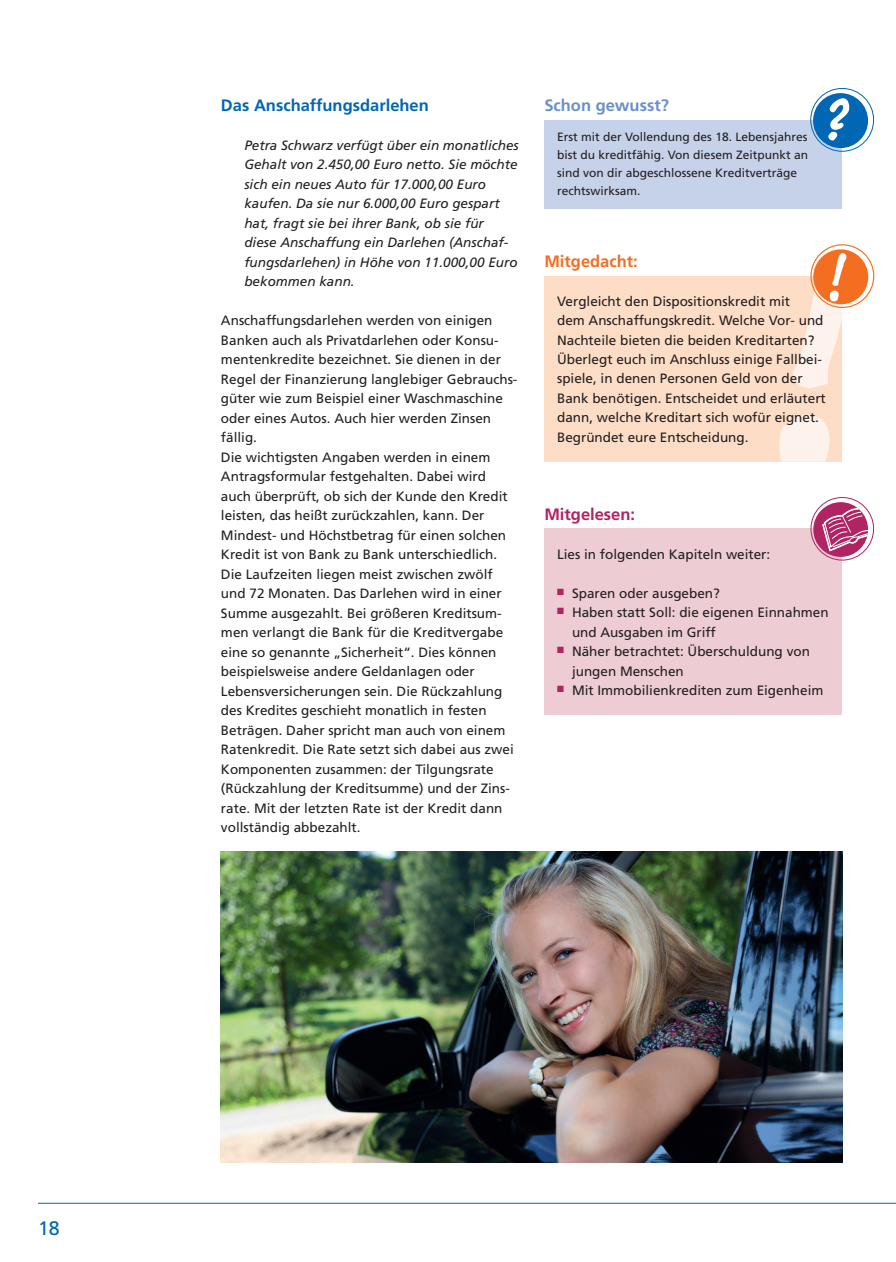
<style>
.page{position:relative;width:896px;height:1262px;background:#fff}
.page>*{position:absolute;margin:0;border:0;box-sizing:border-box;transform-origin:0 0}
.t1{font:19.5px "Frutiger LT Std";color:#0166b3}
.t2{font:700 16.5px "Frutiger LT Std";color:#0166b3}
.t3{font:700 16.5px "Frutiger LT Std";color:#6990ca}
.t4{font:700 16.5px "Frutiger LT Std";color:#f36e21}
.t5{font:700 16.5px "Frutiger LT Std";color:#b12463}
.t6{font:13.5px/19.5px "Frutiger LT Std";color:#231f20}
.t7{font:italic 13.5px/19.5px "Frutiger LT Std";color:#231f20}
.t8{font:12px/18px "Frutiger LT Std";color:#231f20}
</style>
<div class="page">
<hr style="left:38px;top:1203px;width:857px;height:1px;background:#0166b3">
<div style="left:544px;top:120px;width:298px;height:88px;background:#c6d2ea"></div>
<div style="left:813px;top:93px;width:55px;height:55px;background:#0166b3;border-radius:50%"></div>
<div style="left:810px;top:88px;width:64px;height:64px;border:1px solid #0166b3;border-radius:50%"></div>
<svg style="left:828px;top:98px;width:21px;height:43px"></svg>
<div style="left:544px;top:276px;width:298px;height:186px;background:#fdddc6"></div>
<div style="left:544px;top:529px;width:298px;height:186px;background:#edccd4"></div>
<div style="left:813px;top:249px;width:55px;height:55px;background:#f36e21;border-radius:50%"></div>
<svg style="left:779px;top:253px;width:67px;height:209px"></svg>
<img style="left:221px;top:852px;width:621px;height:311px">
<div style="left:813px;top:502px;width:55px;height:55px;background:#b12463;border-radius:50%"></div>
<svg style="left:822px;top:507px;width:46px;height:45px"></svg>
<div style="left:810px;top:497px;width:64px;height:64px;border:1px solid #b12463;border-radius:50%"></div>
<h1 class="t1" style="left:38px;top:1216px;width:23px">18</h1>
<p class="t2" style="left:221px;top:95px;width:209px">Das Anschaffungsdarlehen</p>
<p class="t7" style="left:244px;top:136px;width:276px">Petra Schwarz verfügt über ein monatliches Gehalt von 2.450,00 Euro netto. Sie möchte sich ein neues Auto für 17.000,00 Euro kaufen. Da sie nur 6.000,00 Euro gespart hat, fragt sie bei ihrer Bank, ob sie für diese Anschaffung ein Darlehen (Anschaf&shy;fungsdarlehen) in Höhe von 11.000,00 Euro bekommen kann.</p>
<p class="t6" style="left:221px;top:311px;width:298px">Anschaffungsdarlehen werden von einigen Banken auch als Privatdarlehen oder Konsu&shy;mentenkredite bezeichnet. Sie dienen in der Regel der Finanzierung langlebiger Gebrauchs&shy;güter wie zum Beispiel einer Waschmaschine oder eines Autos. Auch hier werden Zinsen fällig.<br>Die wichtigsten Angaben werden in einem Antragsformular festgehalten. Dabei wird auch überprüft, ob sich der Kunde den Kredit leisten, das heißt zurückzahlen, kann. Der Mindest- und Höchstbetrag für einen solchen Kredit ist von Bank zu Bank unterschiedlich.<br>Die Laufzeiten liegen meist zwischen zwölf und 72 Monaten. Das Darlehen wird in einer Summe ausgezahlt. Bei größeren Kreditsum&shy;men verlangt die Bank für die Kreditvergabe eine so genannte „Sicherheit“. Dies können beispielsweise andere Geldanlagen oder Lebensversicherungen sein. Die Rückzahlung des Kredites geschieht monatlich in festen Beträgen. Daher spricht man auch von einem Ratenkredit. Die Rate setzt sich dabei aus zwei Komponenten zusammen: der Tilgungsrate (Rückzahlung der Kreditsumme) und der Zins&shy;rate. Mit der letzten Rate ist der Kredit dann vollständig abbezahlt.</p>
<p class="t3" style="left:544px;top:96px;width:126px">Schon gewusst?</p>
<p class="t8" style="left:557px;top:128px;width:252px">Erst mit der Vollendung des 18. Lebensjahres bist du kreditfähig. Von diesem Zeitpunkt an sind von dir abgeschlossene Kreditverträge rechtswirksam.</p>
<p class="t4" style="left:544px;top:251px;width:95px">Mitgedacht:</p>
<p class="t6" style="left:557px;top:291px;width:270px">Vergleicht den Dispositionskredit mit<br>dem Anschaffungskredit. Welche Vor- und Nachteile bieten die beiden Kreditarten?<br>Überlegt euch im Anschluss einige Fallbei&shy;spiele, in denen Personen Geld von der Bank benötigen. Entscheidet und erläutert dann, welche Kreditart sich wofür eignet.<br>Begründet eure Entscheidung.</p>
<p class="t5" style="left:544px;top:505px;width:92px">Mitgelesen:</p>
<p class="t6" style="left:557px;top:544px;width:215px">Lies in folgenden Kapiteln weiter:</p>
<p class="t6" style="left:557px;top:583px;width:164px"><sup>■</sup> Sparen oder ausgeben?</p>
<p class="t6" style="left:572px;top:603px;width:258px;text-indent:-15px"><sup>■</sup> Haben statt Soll: die eigenen Einnahmen und Ausgaben im Griff</p>
<p class="t6" style="left:572px;top:642px;width:239px;text-indent:-15px"><sup>■</sup> Näher betrachtet: Überschuldung von jungen Menschen</p>
<p class="t6" style="left:557px;top:681px;width:268px"><sup>■</sup> Mit Immobilienkrediten zum Eigenheim</p>
</div>
